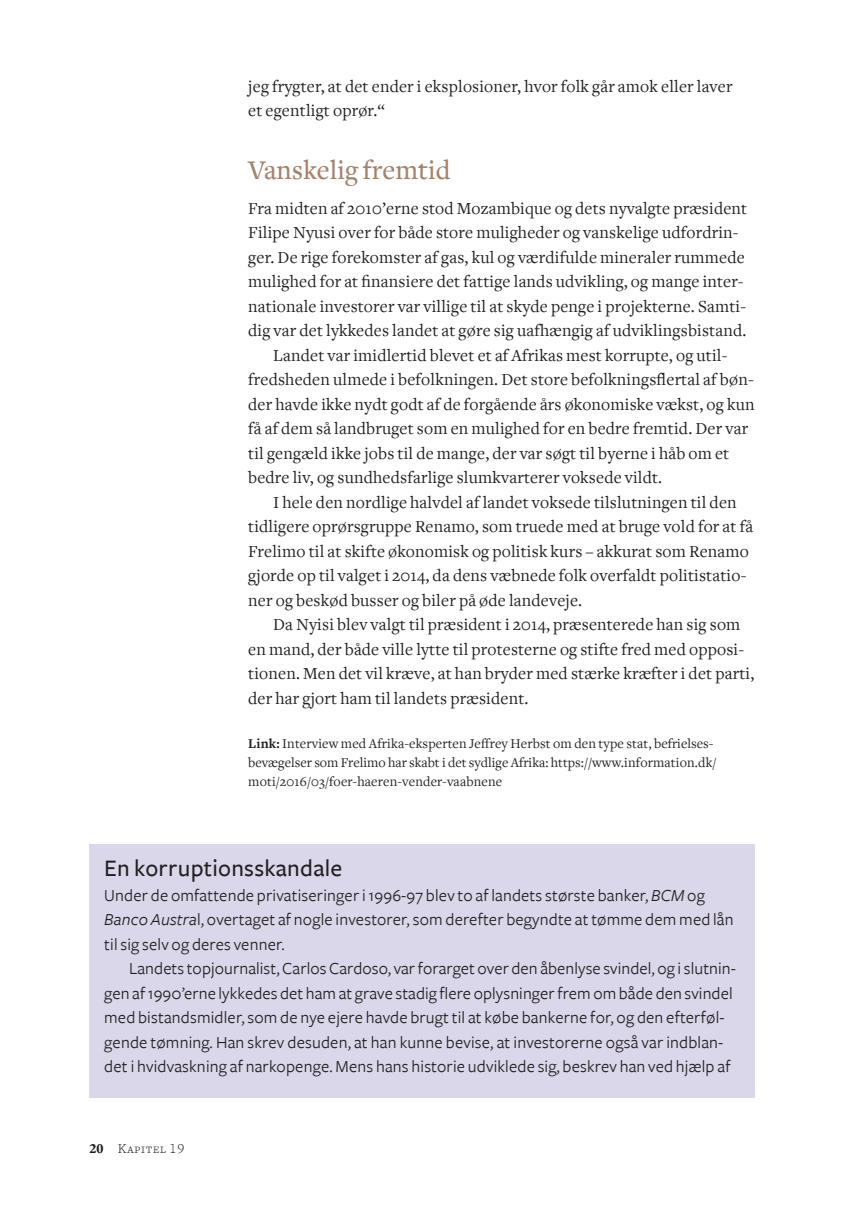
<style>
.page{position:relative;width:844px;height:1216px;background:#fff}
.page>*{position:absolute;margin:0;border:0;box-sizing:border-box;transform-origin:0 0}
.t1{font:500 28px "Freight Text";color:#a4836e}
.t2{font:500 24.5px "Freight Sans";letter-spacing:.01em;color:#231f20}
.t3{font:17.5px/24.5px "Freight Text";letter-spacing:.01em;color:#231f20}
.t4{font:17.5px/24.5px "Freight Sans";letter-spacing:.01em;color:#231f20}
.t5{font:14px/19.2px "Freight Text";letter-spacing:.01em;color:#231f20}
.t6{font:14px "Freight Text Light SC";letter-spacing:.05em;color:#231f20}
.s1{font-weight:700}
.s2{font-style:italic}
.s3{font-family:"Freight Text Black SC"}
</style>
<div class="page">
<div style="left:89px;top:844px;width:665px;height:253px;background:#dbd7eb"></div>
<p class="t3" style="left:248px;top:74px;width:485px">jeg frygter, at det ender i eksplosioner, hvor folk går amok eller laver et egentligt oprør.“</p>
<h1 class="t1" style="left:248px;top:155px;width:204px">Vanskelig fremtid</h1>
<p class="t3" style="left:248px;top:196px;width:500px">Fra midten af 2010’erne stod Mozambique og dets nyvalgte præsident</p>
<p class="t3" style="left:248px;top:220px;width:492px">Filipe Nyusi over for både store muligheder og vanskelige udfordrin-</p>
<p class="t3" style="left:248px;top:245px;width:498px">ger. De rige forekomster af gas, kul og værdifulde mineraler rummede</p>
<p class="t3" style="left:248px;top:269px;width:496px">mulighed for at finansiere det fattige lands udvikling, og mange inter-</p>
<p class="t3" style="left:248px;top:294px;width:499px">nationale investorer var villige til at skyde penge i projekterne. Samti-</p>
<p class="t3" style="left:248px;top:318px;width:499px">dig var det lykkedes landet at gøre sig uafhængig af udviklingsbistand.</p>
<p class="t3" style="left:273px;top:343px;width:456px">Landet var imidlertid blevet et af Afrikas mest korrupte, og util-</p>
<p class="t3" style="left:248px;top:367px;width:507px">fredsheden ulmede i befolkningen. Det store befolkningsflertal af bøn-</p>
<p class="t3" style="left:248px;top:392px;width:507px">der havde ikke nydt godt af de forgående års økonomiske vækst, og kun</p>
<p class="t3" style="left:248px;top:416px;width:501px">få af dem så landbruget som en mulighed for en bedre fremtid. Der var</p>
<p class="t3" style="left:248px;top:441px;width:482px">til gengæld ikke jobs til de mange, der var søgt til byerne i håb om et</p>
<p class="t3" style="left:248px;top:465px;width:415px">bedre liv, og sundhedsfarlige slumkvarterer voksede vildt.</p>
<p class="t3" style="left:273px;top:490px;width:465px">I hele den nordlige halvdel af landet voksede tilslutningen til den</p>
<p class="t3" style="left:248px;top:514px;width:506px">tidligere oprørsgruppe Renamo, som truede med at bruge vold for at få</p>
<p class="t3" style="left:248px;top:539px;width:502px">Frelimo til at skifte økonomisk og politisk kurs – akkurat som Renamo</p>
<p class="t3" style="left:248px;top:563px;width:499px">gjorde op til valget i 2014, da dens væbnede folk overfaldt politistatio-</p>
<p class="t3" style="left:248px;top:588px;width:335px">ner og beskød busser og biler på øde landeveje.</p>
<p class="t3" style="left:273px;top:612px;width:469px">Da Nyisi blev valgt til præsident i 2014, præsenterede han sig som</p>
<p class="t3" style="left:248px;top:637px;width:497px">en mand, der både ville lytte til protesterne og stifte fred med opposi-</p>
<p class="t3" style="left:248px;top:661px;width:507px">tionen. Men det vil kræve, at han bryder med stærke kræfter i det parti,</p>
<p class="t3" style="left:248px;top:686px;width:281px">der har gjort ham til landets præsident.</p>
<p class="t5" style="left:248px;top:733px;width:469px"><span class="s1">Link:</span> Interview med Afrika-eksperten Jeffrey Herbst om den type stat, befrielses&shy;bevægelser som Frelimo har skabt i det sydlige Afrika: https://www.information.dk/ moti/2016/03/foer-haeren-vender-vaabnene</p>
<h2 class="t2" style="left:104px;top:854px;width:239px">En korruptionsskandale</h2>
<p class="t4" style="left:104px;top:883px;width:630px">Under de omfattende privatiseringer i 1996-97 blev to af landets største banker, <span class="s2">BCM</span> og<br><span class="s2">Banco Austra</span>l, overtaget af nogle investorer, som derefter begyndte at tømme dem med lån til sig selv og deres venner.</p>
<p class="t4" style="left:104px;top:956px;width:633px;text-indent:25px">Landets topjournalist, Carlos Cardoso, var forarget over den åbenlyse svindel, og i slutnin&shy;gen af 1990’erne lykkedes det ham at grave stadig flere oplysninger frem om både den svindel med bistandsmidler, som de nye ejere havde brugt til at købe bankerne for, og den efterføl&shy;gende tømning. Han skrev desuden, at han kunne bevise, at investorerne også var indblan&shy;det i hvidvaskning af narkopenge. Mens hans historie udviklede sig, beskrev han ved hjælp af</p>
<p class="t6" style="left:89px;top:1139px;width:96px"><span class="s3">20</span> Kapitel 19</p>
</div>
